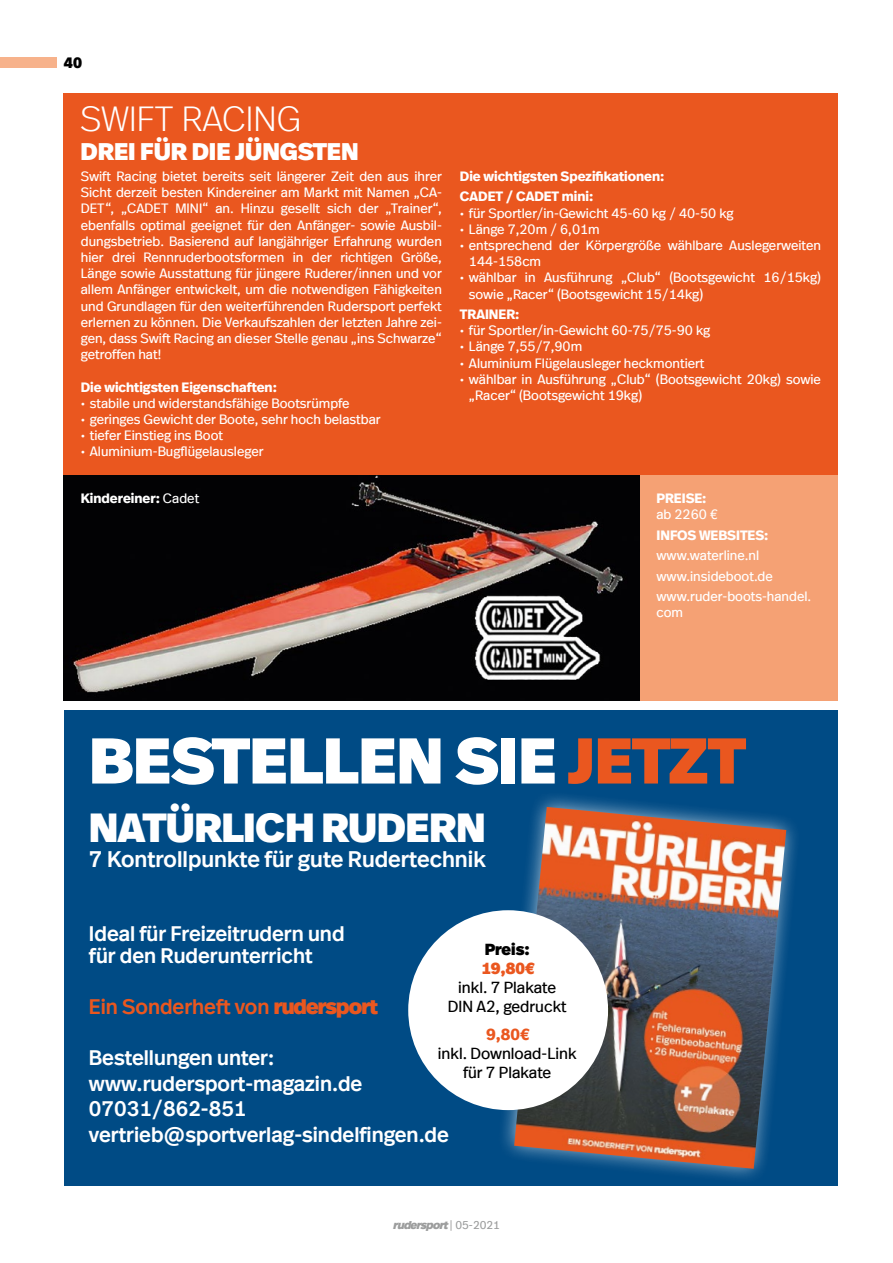
<style>
.page{position:relative;width:893px;height:1263px;background:#fff}
.page>*{position:absolute;margin:0;border:0;box-sizing:border-box;transform-origin:0 0}
.t1{font:900 64.5px "Real Head Offc Pro";color:#fff}
.t2{font:900 40.5px "Real Head Offc Pro";letter-spacing:-.01em;color:#fff}
.t3{font:300 34.8px "Real Head Offc Pro";color:#fff}
.t4{font:900 24px "Real Head Offc Pro";color:#fff}
.t5{font:500 22.5px "Real Head Offc Pro";color:#fff}
.t6{font:500 21px/25.5px "Real Head Offc Pro";color:#fff}
.t7{font:500 21px "Real Head Offc Pro";color:#ea571f}
.t8{font:15.9px/19.2px "Real Head Offc Pro";color:#000;text-align:center}
.t9{font:900 15.9px "Real Head Offc Pro";letter-spacing:-.005em;color:#000}
.t10{font:900 15.9px "Real Head Offc Pro";color:#ea571f}
.t11{font:700 15.9px "Real Head Offc Pro";color:#ea571f}
.t12{font:900 15px "Real Head Offc Pro";color:#000}
.t13{font:13.5px/16.2px "Real Head Offc Pro";color:#fff}
.t14{font:700 13.5px/20.4px "Real Head Offc Pro";color:#fff}
.t15{font:italic 900 11.25px "Real Head Offc Pro";color:#9c9d9d}
.s1{font-weight:400}
.s2{color:#ea571f}
.s3{font-weight:900}
.s4{font-weight:400;font-style:normal}
</style>
<div class="page">
<div style="left:0;top:58px;width:56px;height:10px;background:#f7b28b"></div>
<div style="left:64px;top:94px;width:774px;height:381px;background:#ea571f"></div>
<div style="left:639px;top:475px;width:199px;height:225px;background:#f5a174"></div>
<img style="left:64px;top:475px;width:576px;height:225px">
<div style="left:65px;top:710px;width:773px;height:476px;background:#004b85"></div>
<svg style="left:495px;top:796px;width:300px;height:382px"></svg>
<img style="left:514px;top:807px;width:272px;height:362px">
<div style="left:408px;top:910px;width:200px;height:200px;background:#fff;border-radius:50%"></div>
<p class="t12" style="left:64px;top:50px;width:20px">40</p>
<h3 class="t3" style="left:81px;top:93px;width:222px">SWIFT RACING</h3>
<h3 class="t4" style="left:81px;top:131px;width:279px">DREI FÜR DIE JÜNGSTEN</h3>
<p class="t13" style="left:81px;top:167px;width:363px;text-align:justify">Swift Racing bietet bereits seit längerer Zeit den aus ihrer Sicht derzeit besten Kindereiner am Markt mit Namen „CA-DET“, „CADET MINI“ an. Hinzu gesellt sich der „Trainer“, ebenfalls optimal geeignet für den Anfänger- sowie Ausbil&shy;dungsbetrieb. Basierend auf langjähriger Erfahrung wurden hier drei Rennruderbootsformen in der richtigen Größe, Länge sowie Ausstattung für jüngere Ruderer/innen und vor allem Anfänger entwickelt, um die notwendigen Fähigkeiten und Grundlagen für den weiterführenden Rudersport perfekt erlernen zu können. Die Verkaufszahlen der letzten Jahre zei&shy;gen, dass Swift Racing an dieser Stelle genau „ins Schwarze“ getroffen hat!</p>
<p class="t14" style="left:81px;top:375px;width:198px">Die wichtigsten Eigenschaften:</p>
<p class="t13" style="left:81px;top:394px;width:270px">• stabile und widerstandsfähige Bootsrümpfe</p>
<p class="t13" style="left:81px;top:410px;width:301px">• geringes Gewicht der Boote, sehr hoch belastbar</p>
<p class="t13" style="left:81px;top:426px;width:144px">• tiefer Einstieg ins Boot</p>
<p class="t13" style="left:81px;top:443px;width:184px">• Aluminium-Bugflügelausleger</p>
<p class="t14" style="left:81px;top:487px;width:120px">Kindereiner: <span class="s1">Cadet</span></p>
<p class="t14" style="left:460px;top:165px;width:206px">Die wichtigsten Spezifikationen:<br>CADET / CADET mini:</p>
<p class="t13" style="left:460px;top:204px;width:275px">• für Sportler/in-Gewicht 45-60 kg / 40-50 kg</p>
<p class="t13" style="left:460px;top:220px;width:141px">• Länge 7,20m / 6,01m</p>
<p class="t13" style="left:469px;top:236px;width:354px;text-indent:-9px">• entsprechend der Körpergröße wählbare Auslegerweiten<br>144-158cm</p>
<p class="t13" style="left:469px;top:269px;width:354px;text-indent:-9px">• wählbar in Ausführung „Club“ (Bootsgewicht 16/15kg) sowie „Racer“ (Bootsgewicht 15/14kg)</p>
<p class="t14" style="left:460px;top:303px;width:61px">TRAINER:</p>
<p class="t13" style="left:460px;top:321px;width:252px">• für Sportler/in-Gewicht 60-75/75-90 kg</p>
<p class="t13" style="left:460px;top:338px;width:124px">• Länge 7,55/7,90m</p>
<p class="t13" style="left:460px;top:354px;width:246px">• Aluminium Flügelausleger heckmontiert</p>
<p class="t13" style="left:469px;top:370px;width:354px;text-indent:-9px">• wählbar in Ausführung „Club“ (Bootsgewicht 20kg) sowie „Racer“ (Bootsgewicht 19kg)</p>
<p class="t14" style="left:656px;top:487px;width:52px">PREISE:</p>
<p class="t13" style="left:656px;top:505px;width:63px">ab 2260 €</p>
<p class="t14" style="left:656px;top:524px;width:113px">INFOS WEBSITES:</p>
<p class="t13" style="left:656px;top:544px;width:156px;line-height:20.4px">www.waterline.nl www.insideboot.de www.ruder-boots-handel.</p>
<p class="t13" style="left:656px;top:603px;width:28px">com</p>
<h1 class="t1" style="left:89px;top:704px;width:658px">BESTELLEN SIE <span class="s2">JETZT</span></h1>
<h2 class="t2" style="left:89px;top:792px;width:398px">NATÜRLICH RUDERN</h2>
<h3 class="t5" style="left:89px;top:841px;width:398px">7 Kontrollpunkte für gute Rudertechnik</h3>
<h3 class="t6" style="left:89px;top:921px;width:257px;line-height:22.5px">Ideal für Freizeitrudern und für den Ruderunterricht</h3>
<h3 class="t7" style="left:89px;top:990px;width:290px">Ein Sonderheft von <span class="s3">rudersport</span></h3>
<h3 class="t6" style="left:89px;top:1044px;width:361px">Bestellungen unter: www.rudersport-magazin.de<br>07031/862-851 vertrieb@sportverlag-sindelfingen.de</h3>
<p class="t9" style="left:485px;top:935px;width:47px">Preis:</p>
<p class="t10" style="left:481px;top:954px;width:55px">19,80€</p>
<p class="t8" style="left:448px;top:977px;width:120px">inkl. 7 Plakate<br>DIN A2, gedruckt</p>
<p class="t11" style="left:486px;top:1021px;width:45px">9,80€</p>
<p class="t8" style="left:438px;top:1043px;width:140px">inkl. Download-Link für 7 Plakate</p>
<p class="t15" style="left:393px;top:1215px;width:109px">rudersport <span class="s4">| 0 5 - 2 0 2 1</span></p>
</div>
